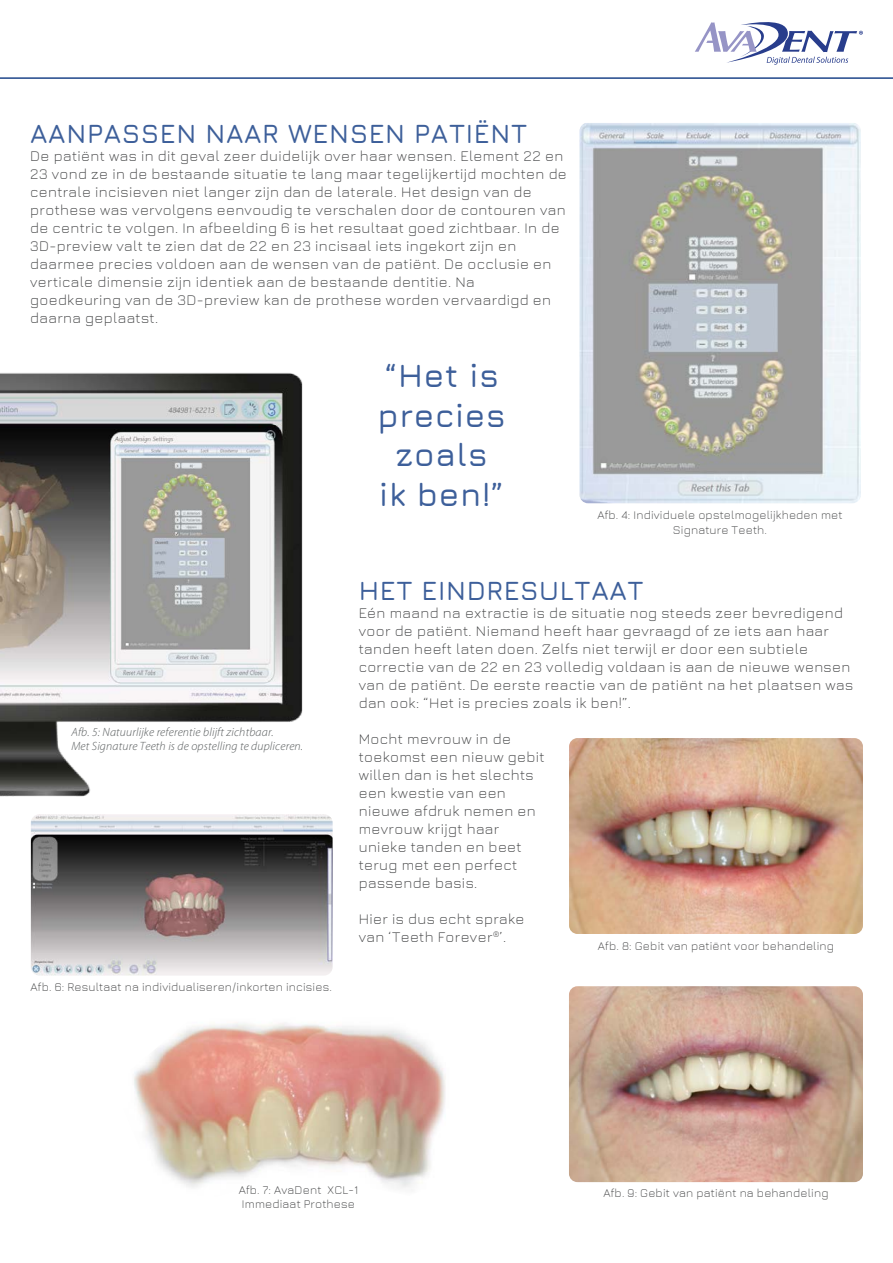
<style>
.page{position:relative;width:893px;height:1263px;background:#fff}
.page>*{position:absolute;margin:0;border:0;box-sizing:border-box;transform-origin:0 0}
.t1{font:600 33px/39.6px "Jura";letter-spacing:.025em;color:#3d5f9a;text-align:center}
.t2{font:600 27px "Jura";letter-spacing:.025em;color:#3d5f9a}
.t3{font:300 15px/18px "Jura";letter-spacing:.025em;color:#464748}
.t4{font:300 12px/14.4px "Jura";letter-spacing:.015em;color:#464748;text-align:center}
.t5{font:italic 300 12px/14.4px "Myriad Pro";letter-spacing:.015em;color:#575b5c}
</style>
<div class="page">
<img style="left:134px;top:1023px;width:312px;height:165px">
<img style="left:31px;top:814px;width:302px;height:161px">
<img style="left:0;top:373px;width:303px;height:424px">
<img style="left:579px;top:123px;width:282px;height:380px">
<img style="left:569px;top:738px;width:294px;height:196px">
<img style="left:569px;top:986px;width:294px;height:196px">
<svg style="left:695px;top:22px;width:168px;height:43px"></svg>
<hr style="left:0;top:78px;width:893px;height:1px;background:#3d5f9a">
<h2 class="t2" style="left:30px;top:114px;width:498px">AANPASSEN NAAR WENSEN PATIËNT</h2>
<p class="t3" style="left:30px;top:146px;width:538px">De patiënt was in dit geval zeer duidelijk over haar wensen. Element 22 en 23 vond ze in de bestaande situatie te lang maar tegelijkertijd mochten de centrale incisieven niet langer zijn dan de laterale. Het design van de prothese was vervolgens eenvoudig te verschalen door de contouren van de centric te volgen. In afbeelding 6 is het resultaat goed zichtbaar. In de 3D-preview valt te zien dat de 22 en 23 incisaal iets ingekort zijn en daarmee precies voldoen aan de wensen van de patiënt. De occlusie en verticale dimensie zijn identiek aan de bestaande dentitie. Na goedkeuring van de 3D-preview kan de prothese worden vervaardigd en daarna geplaatst.</p>
<p class="t5" style="left:71px;top:725px;width:233px">Afb. 5: Natuurlijke referentie blijft zichtbaar.<br>Met Signature Teeth is de opstelling te dupliceren.</p>
<p class="t4" style="left:31px;top:978px;width:303px">Afb. 6: Resultaat na individualiseren/inkorten incisies.</p>
<h1 class="t1" style="left:377px;top:353px;width:130px">“Het is precies zoals<br>ik ben!”</h1>
<p class="t4" style="left:597px;top:507px;width:247px">Afb. 4: Individuele opstelmogelijkheden met<br>Signature Teeth.</p>
<h2 class="t2" style="left:359px;top:571px;width:286px">HET EINDRESULTAAT</h2>
<p class="t3" style="left:359px;top:603px;width:496px">Eén maand na extractie is de situatie nog steeds zeer bevredigend voor de patiënt. Niemand heeft haar gevraagd of ze iets aan haar tanden heeft laten doen. Zelfs niet terwijl er door een subtiele correctie van de 22 en 23 volledig voldaan is aan de nieuwe wensen van de patiënt. De eerste reactie van de patiënt na het plaatsen was dan ook: “Het is precies zoals ik ben!”.</p>
<p class="t3" style="left:359px;top:729px;width:187px">Mocht mevrouw in de toekomst een nieuw gebit willen dan is het slechts een kwestie van een nieuwe afdruk nemen en mevrouw krijgt haar unieke tanden en beet terug met een perfect passende basis.</p>
<p class="t3" style="left:359px;top:909px;width:167px">Hier is dus echt sprake van ‘Teeth Forever<sup>®</sup>’.</p>
<p class="t4" style="left:598px;top:938px;width:238px">Afb. 8: Gebit van patiënt voor behandeling</p>
<p class="t4" style="left:239px;top:1181px;width:121px;text-align:left">Afb. 7: AvaDent XCL-1<br>Immediaat Prothese</p>
<p class="t4" style="left:603px;top:1185px;width:227px">Afb. 9: Gebit van patiënt na behandeling</p>
</div>
